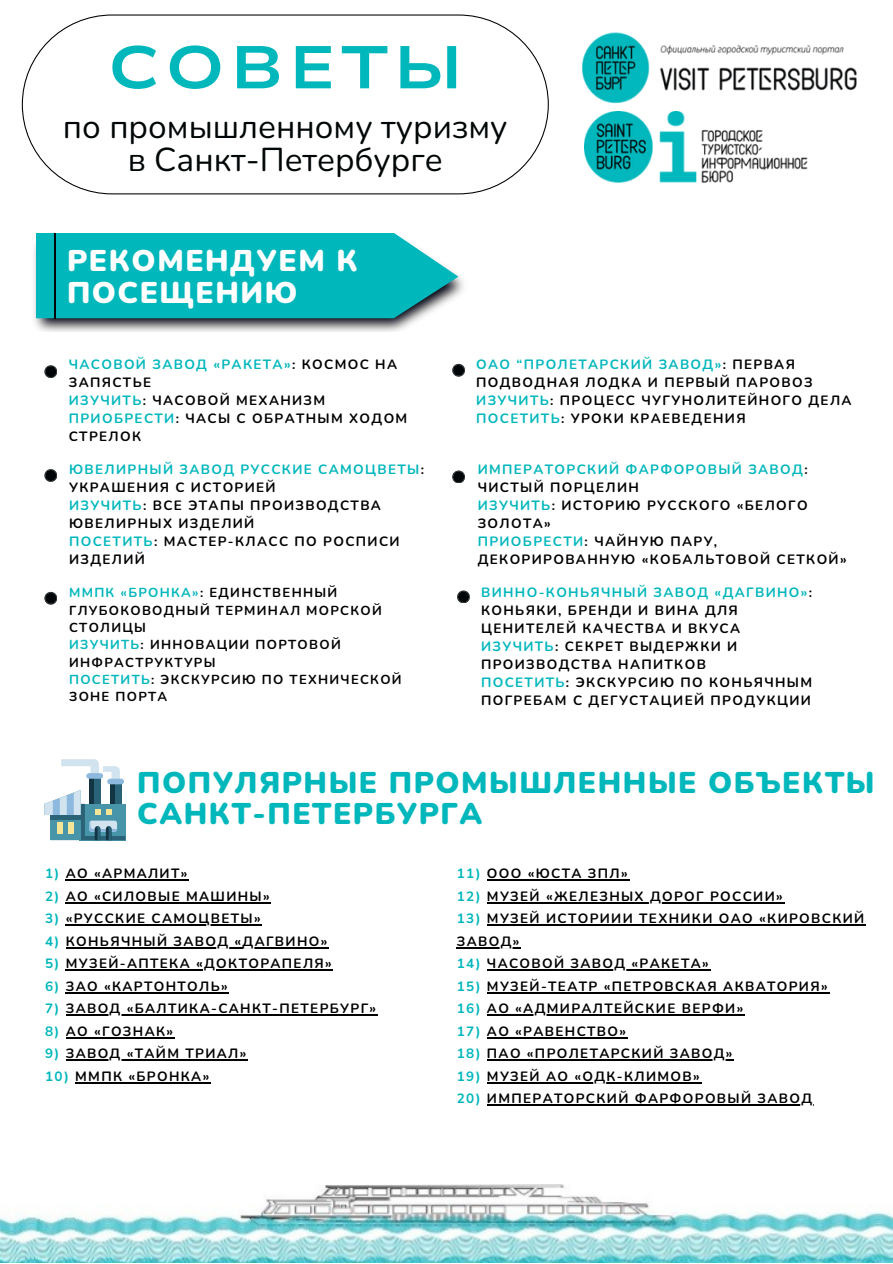
<style>
.page{position:relative;width:893px;height:1264px;background:#fff}
.page>*{position:absolute;margin:0;border:0;box-sizing:border-box;transform-origin:0 0}
.t1{font:700 60px "Nunito Sans 10 pt Expanded";letter-spacing:.1em;color:#00b7bc}
.t2{font:33px/32.5px "Nunito";color:#000607;text-align:center}
.t3{font:900 30px/31.5px "Nunito";letter-spacing:.05em;color:#00b7bc}
.t4{font:900 30px/31.5px "Nunito";letter-spacing:.05em;color:#fff}
.t5{font:700 13.5px/18px "Nunito";letter-spacing:.1em;color:#000}
.t6{font:700 13.5px/18px "Nunito";letter-spacing:.1em;color:#00b7bc}
.t7{font:700 13.05px/17.4px "Nunito";letter-spacing:.1em;color:#000}
.s1{color:#000}
.s2{color:#00b7bc}
</style>
<div class="page">
<svg style="left:22px;top:14px;width:526px;height:180px"></svg>
<img style="left:0;top:1184px;width:892px;height:78px">
<img style="left:34px;top:245px;width:430px;height:87px">
<svg style="left:36px;top:233px;width:422px;height:85px;background:#0fb9bd"></svg>
<hr style="left:54px;top:233px;width:2px;height:86px;background:#000607">
<svg style="left:44px;top:592px;width:13px;height:12px"></svg>
<svg style="left:44px;top:469px;width:13px;height:12px"></svg>
<svg style="left:44px;top:365px;width:13px;height:13px"></svg>
<svg style="left:452px;top:470px;width:12px;height:13px"></svg>
<svg style="left:452px;top:364px;width:12px;height:12px"></svg>
<svg style="left:457px;top:590px;width:12px;height:13px"></svg>
<svg style="left:93px;top:780px;width:7px;height:10px"></svg>
<hr style="left:89px;top:777px;width:4px;height:28px;background:#133442">
<svg style="left:114px;top:784px;width:7px;height:6px"></svg>
<svg style="left:110px;top:784px;width:4px;height:6px"></svg>
<svg style="left:61px;top:759px;width:59px;height:21px"></svg>
<div style="left:86px;top:773px;width:17px;height:5px;background:#8cb9dd;border-radius:3px"></div>
<svg style="left:44px;top:790px;width:81px;height:50px"></svg>
<div style="left:107px;top:778px;width:17px;height:6px;background:#8cb9dd;border-radius:3px"></div>
<hr style="left:66px;top:879px;width:123px;height:1px;background:#000">
<hr style="left:66px;top:902px;width:205px;height:1px;background:#000">
<hr style="left:66px;top:924px;width:196px;height:1px;background:#000">
<hr style="left:66px;top:947px;width:107px;height:1px;background:#000">
<hr style="left:173px;top:947px;width:61px;height:1px;background:#000">
<hr style="left:242px;top:947px;width:79px;height:1px;background:#000">
<hr style="left:66px;top:969px;width:267px;height:1px;background:#000">
<hr style="left:66px;top:992px;width:163px;height:1px;background:#000">
<hr style="left:66px;top:1014px;width:311px;height:1px;background:#000">
<hr style="left:66px;top:1036px;width:108px;height:2px;background:#000">
<hr style="left:66px;top:1059px;width:182px;height:1px;background:#000">
<hr style="left:75px;top:1081px;width:136px;height:2px;background:#000">
<hr style="left:487px;top:879px;width:142px;height:1px;background:#000">
<hr style="left:487px;top:902px;width:297px;height:1px;background:#000">
<hr style="left:487px;top:924px;width:378px;height:1px;background:#000">
<hr style="left:457px;top:947px;width:64px;height:1px;background:#000">
<hr style="left:487px;top:969px;width:223px;height:1px;background:#000">
<hr style="left:487px;top:992px;width:342px;height:1px;background:#000">
<hr style="left:487px;top:1014px;width:257px;height:1px;background:#000">
<hr style="left:487px;top:1036px;width:140px;height:2px;background:#000">
<hr style="left:487px;top:1059px;width:246px;height:1px;background:#000">
<hr style="left:487px;top:1081px;width:214px;height:2px;background:#000">
<hr style="left:487px;top:1104px;width:326px;height:1px;background:#000">
<img style="left:584px;top:111px;width:224px;height:72px">
<img style="left:581px;top:32px;width:276px;height:72px">
<p class="t1" style="left:108px;top:28px;width:356px">СОВЕТЫ</p>
<p class="t2" style="left:63px;top:111px;width:446px">по промышленному туризму в Санкт-Петербурге</p>
<p class="t4" style="left:67px;top:246px;width:292px">РЕКОМЕНДУЕМ К<br>ПОСЕЩЕНИЮ</p>
<p class="t6" style="left:69px;top:355px;width:330px">ЧАСОВОЙ ЗАВОД «РАКЕТА»<span class="s1">: КОСМОС НА<br>ЗАПЯСТЬЕ</span></p>
<p class="t5" style="left:69px;top:391px;width:258px"><span class="s2">ИЗУЧИТЬ</span>: ЧАСОВОЙ МЕХАНИЗМ</p>
<p class="t5" style="left:69px;top:409px;width:340px"><span class="s2">ПРИОБРЕСТИ</span>: ЧАСЫ С ОБРАТНЫМ ХОДОМ<br>СТРЕЛОК</p>
<p class="t6" style="left:69px;top:461px;width:356px">ЮВЕЛИРНЫЙ ЗАВОД РУССКИЕ САМОЦВЕТЫ<span class="s1">:<br>УКРАШЕНИЯ С ИСТОРИЕЙ</span></p>
<p class="t5" style="left:69px;top:497px;width:313px"><span class="s2">ИЗУЧИТЬ</span>: ВСЕ ЭТАПЫ ПРОИЗВОДСТВА<br>ЮВЕЛИРНЫХ ИЗДЕЛИЙ</p>
<p class="t5" style="left:69px;top:532px;width:332px"><span class="s2">ПОСЕТИТЬ</span>: МАСТЕР-КЛАСС ПО РОСПИСИ<br>ИЗДЕЛИЙ</p>
<p class="t7" style="left:69px;top:584px;width:314px"><span class="s2">ММПК «БРОНКА»</span>: ЕДИНСТВЕННЫЙ<br>ГЛУБОКОВОДНЫЙ ТЕРМИНАЛ МОРСКОЙ<br>СТОЛИЦЫ</p>
<p class="t7" style="left:69px;top:636px;width:273px"><span class="s2">ИЗУЧИТЬ</span>: ИННОВАЦИИ ПОРТОВОЙ<br>ИНФРАСТРУКТУРЫ</p>
<p class="t7" style="left:69px;top:671px;width:334px"><span class="s2">ПОСЕТИТЬ</span>: ЭКСКУРСИЮ ПО ТЕХНИЧЕСКОЙ<br>ЗОНЕ ПОРТА</p>
<p class="t5" style="left:476px;top:355px;width:338px"><span class="s2">ОАО “ПРОЛЕТАРСКИЙ ЗАВОД»</span>: ПЕРВАЯ<br>ПОДВОДНАЯ ЛОДКА И ПЕРВЫЙ ПАРОВОЗ</p>
<p class="t5" style="left:476px;top:391px;width:377px"><span class="s2">ИЗУЧИТЬ</span>: ПРОЦЕСС ЧУГУНОЛИТЕЙНОГО ДЕЛА</p>
<p class="t5" style="left:476px;top:409px;width:271px"><span class="s2">ПОСЕТИТЬ</span>: УРОКИ КРАЕВЕДЕНИЯ</p>
<p class="t6" style="left:477px;top:461px;width:331px">ИМПЕРАТОРСКИЙ ФАРФОРОВЫЙ ЗАВОД<span class="s1">:<br>ЧИСТЫЙ ПОРЦЕЛИН</span></p>
<p class="t5" style="left:477px;top:497px;width:331px"><span class="s2">ИЗУЧИТЬ</span>: ИСТОРИЮ РУССКОГО «БЕЛОГО<br>ЗОЛОТА»</p>
<p class="t5" style="left:477px;top:532px;width:370px"><span class="s2">ПРИОБРЕСТИ</span>: ЧАЙНУЮ ПАРУ,<br>ДЕКОРИРОВАННУЮ «КОБАЛЬТОВОЙ СЕТКОЙ»</p>
<p class="t5" style="left:481px;top:584px;width:332px"><span class="s2">ВИННО-КОНЬЯЧНЫЙ ЗАВОД «ДАГВИНО»</span>:<br>КОНЬЯКИ, БРЕНДИ И ВИНА ДЛЯ<br>ЦЕНИТЕЛЕЙ КАЧЕСТВА И ВКУСА</p>
<p class="t5" style="left:481px;top:638px;width:258px"><span class="s2">ИЗУЧИТЬ</span>: СЕКРЕТ ВЫДЕРЖКИ И<br>ПРОИЗВОДСТВА НАПИТКОВ</p>
<p class="t5" style="left:481px;top:674px;width:332px"><span class="s2">ПОСЕТИТЬ</span>: ЭКСКУРСИЮ ПО КОНЬЯЧНЫМ<br>ПОГРЕБАМ С ДЕГУСТАЦИЕЙ ПРОДУКЦИИ</p>
<p class="t3" style="left:137px;top:767px;width:738px">ПОПУЛЯРНЫЕ ПРОМЫШЛЕННЫЕ ОБЪЕКТЫ<br>САНКТ-ПЕТЕРБУРГА</p>
<p class="t5" style="left:45px;top:865px;width:144px"><span class="s2">1)</span> АО «АРМАЛИТ»</p>
<p class="t5" style="left:45px;top:887px;width:226px"><span class="s2">2)</span> АО «СИЛОВЫЕ МАШИНЫ»</p>
<p class="t5" style="left:45px;top:910px;width:217px"><span class="s2">3)</span> «РУССКИЕ САМОЦВЕТЫ»</p>
<p class="t5" style="left:45px;top:932px;width:284px"><span class="s2">4)</span> КОНЬЯЧНЫЙ ЗАВОД «ДАГВИНО»</p>
<p class="t5" style="left:45px;top:954px;width:288px"><span class="s2">5)</span> МУЗЕЙ-АПТЕКА «ДОКТОРАПЕЛЯ»</p>
<p class="t5" style="left:45px;top:977px;width:184px"><span class="s2">6)</span> ЗАО «КАРТОНТОЛЬ»</p>
<p class="t5" style="left:45px;top:999px;width:332px"><span class="s2">7)</span> ЗАВОД «БАЛТИКА-САНКТ-ПЕТЕРБУРГ»</p>
<p class="t5" style="left:45px;top:1022px;width:129px"><span class="s2">8)</span> АО «ГОЗНАК»</p>
<p class="t5" style="left:45px;top:1044px;width:203px"><span class="s2">9)</span> ЗАВОД «ТАЙМ ТРИАЛ»</p>
<p class="t5" style="left:45px;top:1067px;width:166px"><span class="s2">10)</span> ММПК «БРОНКА»</p>
<p class="t5" style="left:457px;top:865px;width:172px"><span class="s2">11)</span> ООО «ЮСТА ЗПЛ»</p>
<p class="t5" style="left:457px;top:887px;width:327px"><span class="s2">12)</span> МУЗЕЙ «ЖЕЛЕЗНЫХ ДОРОГ РОССИИ»</p>
<p class="t5" style="left:457px;top:907px;width:409px;line-height:22.5px"><span class="s2">13)</span> МУЗЕЙ ИСТОРИИИ ТЕХНИКИ ОАО «КИРОВСКИЙ<br>ЗАВОД»</p>
<p class="t5" style="left:457px;top:954px;width:253px"><span class="s2">14)</span> ЧАСОВОЙ ЗАВОД «РАКЕТА»</p>
<p class="t5" style="left:457px;top:977px;width:372px"><span class="s2">15)</span> МУЗЕЙ-ТЕАТР «ПЕТРОВСКАЯ АКВАТОРИЯ»</p>
<p class="t5" style="left:457px;top:999px;width:288px"><span class="s2">16)</span> АО «АДМИРАЛТЕЙСКИЕ ВЕРФИ»</p>
<p class="t5" style="left:457px;top:1022px;width:171px"><span class="s2">17)</span> АО «РАВЕНСТВО»</p>
<p class="t5" style="left:457px;top:1044px;width:277px"><span class="s2">18)</span> ПАО «ПРОЛЕТАРСКИЙ ЗАВОД»</p>
<p class="t5" style="left:457px;top:1067px;width:244px"><span class="s2">19)</span> МУЗЕЙ АО «ОДК-КЛИМОВ»</p>
<p class="t5" style="left:457px;top:1089px;width:357px"><span class="s2">20)</span> ИМПЕРАТОРСКИЙ ФАРФОРОВЫЙ ЗАВОД</p>
</div>
